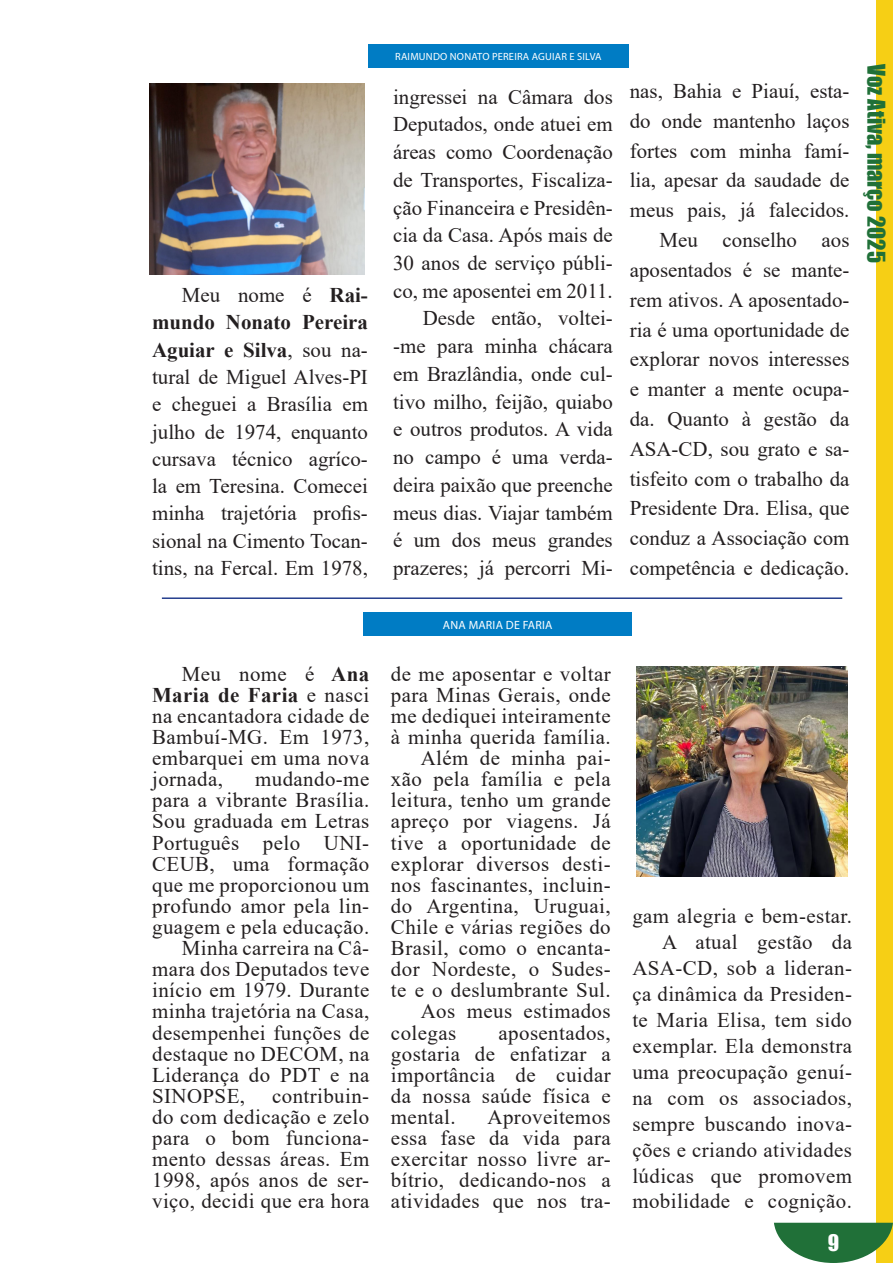
<style>
.page{position:relative;width:893px;height:1263px;background:#fff}
.page>*{position:absolute;margin:0;border:0;box-sizing:border-box;transform-origin:0 0}
.t1{font:22.5px "Impact";color:#207038}
.t2{font:21px "Impact";color:#fff}
.t3{font:20.85px/21.1px "Times New Roman";letter-spacing:.02em;color:#231f20;text-align:justify}
.t4{font:12px "Myriad Pro";letter-spacing:.02em;color:#fff}
.t5{font:10.5px "Myriad Pro";letter-spacing:.02em;color:#fff}
.s1{font-weight:700}
</style>
<div class="page">
<div style="left:876px;top:0;width:17px;height:1263px;background:#f6cf15"></div>
<svg style="left:774px;top:1223px;width:119px;height:40px"></svg>
<img style="left:637px;top:666px;width:211px;height:211px">
<div style="left:363px;top:612px;width:269px;height:24px;background:#007cc4"></div>
<img style="left:150px;top:83px;width:215px;height:191px">
<div style="left:368px;top:44px;width:261px;height:24px;background:#007cc4"></div>
<hr style="left:162px;top:597px;width:680px;height:2px;background:#253f8e">
<p class="t3" style="left:152px;top:281px;width:217px;line-height:27.3px;text-indent:30px">Meu nome é <span class="s1">Rai&shy;mundo Nonato Pereira Aguiar e Silva</span>, sou na&shy;tural de Miguel Alves-PI e cheguei a Brasília em julho de 1974, enquanto cursava técnico agríco&shy;la em Teresina. Comecei minha trajetória profis&shy;sional na Cimento Tocan&shy;tins, na Fercal. Em 1978,</p>
<p class="t3" style="left:152px;top:662px;width:219px;text-indent:30px">Meu nome é <span class="s1">Ana Maria de Faria</span> e nasci na encantadora cidade de Bambuí-MG. Em 1973, embarquei em uma nova jornada,</p>
<p class="t3" style="left:152px;top:768px;width:219px;text-indent:103px">mudando-me para a vibrante Brasília.<br>Sou graduada em Letras Português pelo UNI-CEUB, uma formação que me proporcionou um profundo amor pela lin&shy;guagem e pela educação.</p>
<p class="t3" style="left:152px;top:937px;width:219px;text-indent:30px">Minha carreira na Câ&shy;mara dos Deputados teve início em 1979. Durante minha trajetória na Casa, desempenhei funções de destaque no DECOM, na Liderança do PDT e na SINOPSE,</p>
<p class="t3" style="left:152px;top:1085px;width:219px;text-indent:120px">contribuin&shy;do com dedicação e zelo para o bom funciona&shy;mento dessas áreas. Em 1998, após anos de ser&shy;viço, decidi que era hora</p>
<p class="t5" style="left:395px;top:50px;width:208px">RAIMUNDO NONATO PEREIRA AGUIAR E SILVA</p>
<p class="t3" style="left:393px;top:82px;width:221px;line-height:27.8px">ingressei na Câmara dos Deputados, onde atuei em áreas como Coordenação de Transportes, Fiscaliza&shy;ção Financeira e Presidên&shy;cia da Casa. Após mais de 30 anos de serviço públi&shy;co, me aposentei em 2011.</p>
<p class="t3" style="left:393px;top:304px;width:221px;line-height:27.8px;text-indent:30px">Desde então, voltei--me para minha chácara em Brazlândia, onde cul&shy;tivo milho, feijão, quiabo e outros produtos. A vida no campo é uma verda&shy;deira paixão que preenche meus dias. Viajar também é um dos meus grandes prazeres; já percorri Mi-</p>
<p class="t4" style="left:443px;top:617px;width:111px">ANA MARIA DE FARIA</p>
<p class="t3" style="left:391px;top:662px;width:221px">de me aposentar e voltar para Minas Gerais, onde me dediquei inteiramente à minha querida família.</p>
<p class="t3" style="left:391px;top:747px;width:221px;text-indent:30px">Além de minha pai&shy;xão pela família e pela leitura, tenho um grande apreço por viagens. Já tive a oportunidade de explorar diversos desti&shy;nos fascinantes, incluin&shy;do Argentina, Uruguai, Chile e várias regiões do Brasil, como o encanta&shy;dor Nordeste, o Sudes&shy;te e o deslumbrante Sul.</p>
<p class="t3" style="left:391px;top:1000px;width:221px;text-indent:30px">Aos meus estimados colegas</p>
<p class="t3" style="left:391px;top:1021px;width:221px;text-indent:108px">aposentados, gostaria de enfatizar a importância de cuidar da nossa saúde física e mental.</p>
<p class="t3" style="left:391px;top:1106px;width:221px;text-indent:97px">Aproveitemos essa fase da vida para exercitar nosso livre ar&shy;bítrio, dedicando-nos a atividades que nos tra-</p>
<p class="t3" style="left:630px;top:75px;width:221px;line-height:29.8px">nas, Bahia e Piauí, esta&shy;do onde mantenho laços fortes com minha famí&shy;lia, apesar da saudade de meus pais, já falecidos.</p>
<p class="t3" style="left:630px;top:224px;width:221px;line-height:29.8px;text-indent:30px">Meu conselho aos aposentados é se mante&shy;rem ativos. A aposentado&shy;ria é uma oportunidade de explorar novos interesses e manter a mente ocupa&shy;da. Quanto à gestão da ASA-CD, sou grato e sa&shy;tisfeito com o trabalho da Presidente Dra. Elisa, que conduz a Associação com competência e dedicação.</p>
<p class="t1" style="left:894px;top:64px;width:200px;rotate:90deg">Voz Ativa, março 2025</p>
<p class="t3" style="left:632px;top:905px;width:221px">gam alegria e bem-estar.</p>
<p class="t3" style="left:632px;top:929px;width:221px;line-height:26px;text-indent:30px">A atual gestão da ASA-CD, sob a lideran&shy;ça dinâmica da Presiden&shy;te Maria Elisa, tem sido exemplar. Ela demonstra uma preocupação genuí&shy;na com os associados, sempre buscando inova&shy;ções e criando atividades lúdicas que promovem mobilidade e cognição.</p>
<p class="t2" style="left:828px;top:1226px;width:13px">9</p>
</div>
